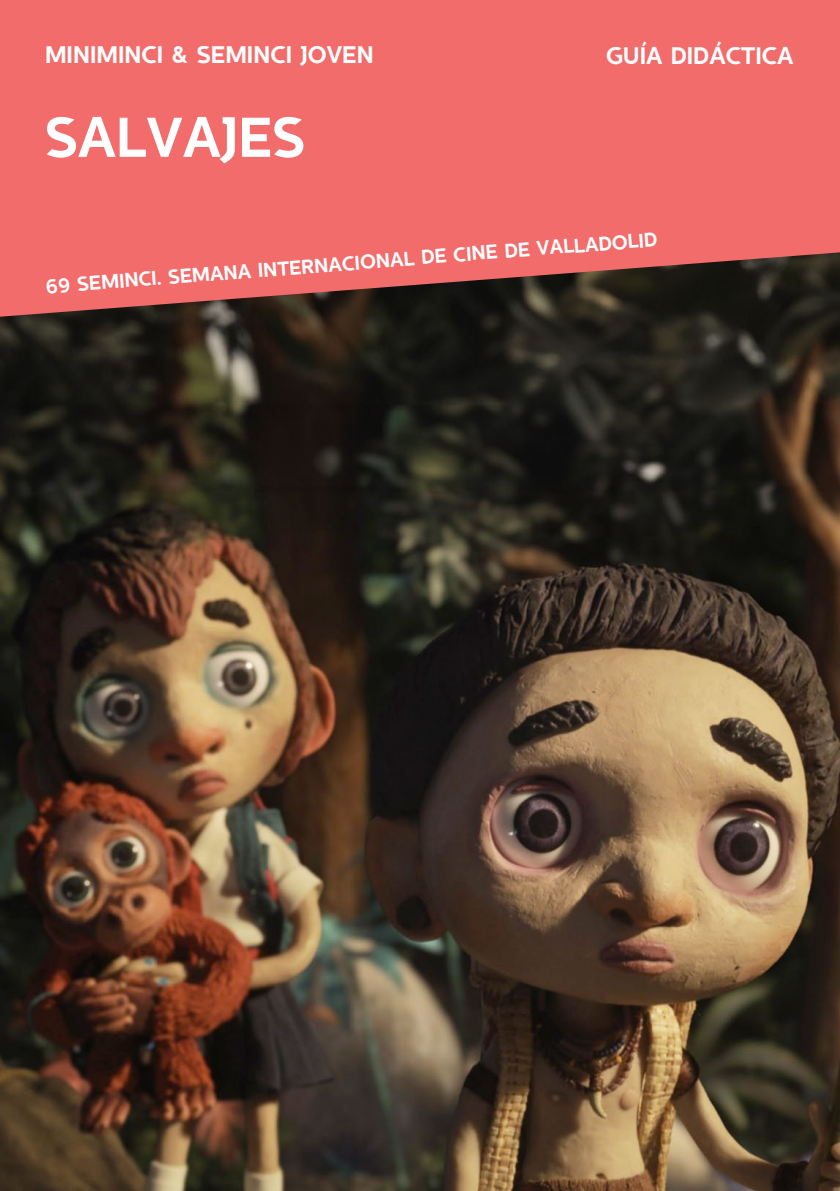
<style>
.page{position:relative;width:840px;height:1191px;background:#fff}
.page>*{position:absolute;margin:0;border:0;box-sizing:border-box;transform-origin:0 0}
.t1{font:56px "SEMINCISANS Regular";color:#fff}
.t2{font:24px "SEMINCISANS Regular";color:#fff}
.t3{font:20px "SEMINCISANS Regular";color:#fff}
</style>
<div class="page">
<img style="left:0;top:317px;width:839px;height:874px">
<svg style="left:0;top:0;width:839px;height:317px;background:#dc6462"></svg>
<p class="t2" style="left:45px;top:40px;width:330px">MINIMINCI &amp; SEMINCI JOVEN</p>
<p class="t2" style="left:605px;top:41px;width:189px">GUÍA DIDÁCTICA</p>
<h1 class="t1" style="left:45px;top:104px;width:261px">SALVAJES</h1>
<p class="t3" style="left:44px;top:272px;width:614px;rotate:-4deg">69 SEMINCI. SEMANA INTERNACIONAL DE CINE DE VALLADOLID</p>
</div>
